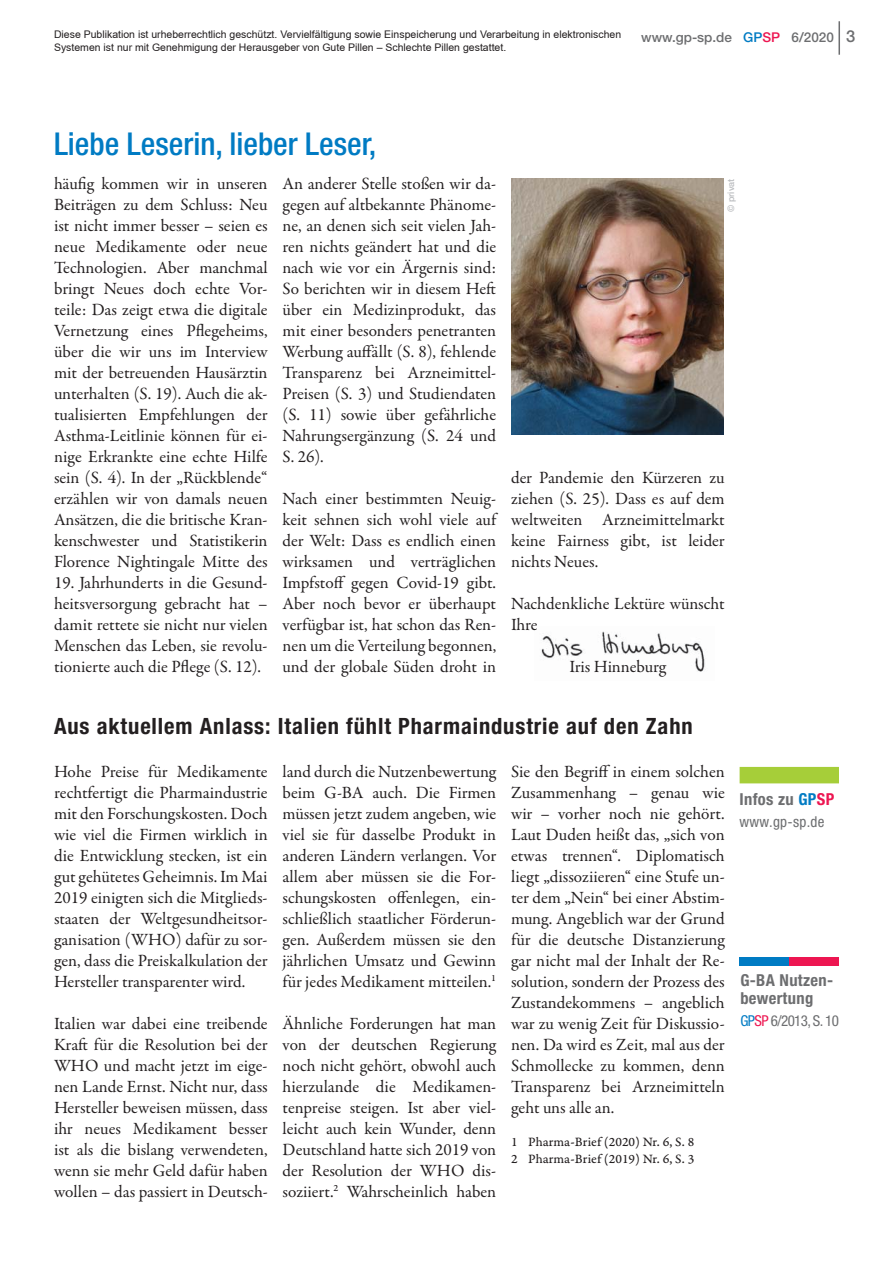
<style>
.page{position:relative;width:893px;height:1263px;background:#fff}
.page>*{position:absolute;margin:0;border:0;box-sizing:border-box;transform-origin:0 0}
.t1{font:500 condensed 31.5px "Helvetica Neue LT Std";color:#007bc3}
.t2{font:700 condensed 22.5px "Helvetica Neue LT";letter-spacing:.04em;color:#231f20}
.t3{font:17.25px/21px "Garamond Premr Pro";color:#231f20;text-align:justify}
.t4{font:700 condensed 16.5px/18px "Helvetica Neue LT";letter-spacing:.02em;color:#6d6e70}
.t5{font:condensed 15px "Helvetica Neue LT";letter-spacing:-.04em;color:#6d6e70}
.t6{font:13.5px/16.2px "Garamond Premr Pro Capt";color:#231f20}
.t7{font:500 13.5px "Helvetica Neue LT";color:#6d6e70}
.t8{font:10.5px/12.6px "Arial KZ";color:#231f20}
.t9{font:500 9px "Helvetica Neue LT";color:#bbbdc0}
.s1{color:#007bc3}
.s2{color:#ed1651}
.s3{font-size:16.5px}
</style>
<div class="page">
<hr style="left:838px;top:21px;width:2px;height:34px;background:#6d6e70">
<img style="left:541px;top:631px;width:164px;height:41px">
<div style="left:740px;top:767px;width:99px;height:16px;background:#a6ce39"></div>
<div style="left:740px;top:957px;width:49px;height:9px;background:#007bc3"></div>
<div style="left:789px;top:957px;width:50px;height:9px;background:#ed1651"></div>
<img style="left:511px;top:179px;width:213px;height:256px">
<p class="t8" style="left:54px;top:28px;width:569px">Diese Publikation ist urheberrechtlich geschützt. Vervielfältigung sowie Einspeicherung und Verarbeitung in elektronischen<br>Systemen ist nur mit Genehmigung der Herausgeber von Gute Pillen – Schlechte Pillen gestattet.</p>
<p class="t7" style="left:641px;top:32px;width:215px">www.gp-sp.de <span class="s1">GP</span><span class="s2">SP</span> 6/2020 <span class="s3">3</span></p>
<h1 class="t1" style="left:54px;top:133px;width:324px">Liebe Leserin, lieber Leser,</h1>
<p class="t3" style="left:54px;top:174px;width:215px">häufig kommen wir in unseren Beiträgen zu dem Schluss: Neu ist nicht immer besser – seien es neue Medikamente oder neue Technologien. Aber manchmal bringt Neues doch echte Vor&shy;teile: Das zeigt etwa die digitale Vernetzung eines Pflegeheims, über die wir uns im Interview mit der betreuenden Hausärztin unterhalten (S. 19). Auch die ak&shy;tualisierten Empfehlungen der Asthma-Leitlinie können für ei&shy;nige Erkrankte eine echte Hilfe sein (S. 4). In der „Rückblende“ erzählen wir von damals neuen Ansätzen, die die britische Kran&shy;kenschwester und Statistikerin Florence Nightingale Mitte des</p>
<p class="t3" style="left:54px;top:573px;width:215px">19. Jahrhunderts in die Gesund&shy;heitsversorgung gebracht hat – damit rettete sie nicht nur vielen Menschen das Leben, sie revolu&shy;tionierte auch die Pflege (S. 12).</p>
<p class="t3" style="left:283px;top:174px;width:215px">An anderer Stelle stoßen wir da&shy;gegen auf altbekannte Phänome&shy;ne, an denen sich seit vielen Jah&shy;ren nichts geändert hat und die nach wie vor ein Ärgernis sind:<br>So berichten wir in diesem Heft über ein Medizinprodukt, das mit einer besonders pene tranten Werbung auffällt (S. 8), fehlende Transparenz bei Arzneimittel-Preisen (S. 3) und Studiendaten (S. 11) sowie über gefährliche Nahrungsergänzung (S. 24 und S. 26).</p>
<p class="t3" style="left:283px;top:489px;width:215px">Nach einer bestimmten Neuig&shy;keit sehnen sich wohl viele auf der Welt: Dass es endlich einen wirksamen und verträglichen Impfstoff gegen Covid-19 gibt.<br>Aber noch bevor er überhaupt verfügbar ist, hat schon das Ren&shy;nen um die Verteilung begonnen, und der globale Süden droht in</p>
<p class="t9" style="left:728px;top:212px;width:35px;rotate:-90deg">© privat</p>
<p class="t3" style="left:511px;top:468px;width:215px">der Pandemie den Kürzeren zu ziehen (S. 25). Dass es auf dem weltweiten Arzneimittelmarkt keine Fairness gibt, ist leider nichts Neues.</p>
<p class="t3" style="left:511px;top:594px;width:215px">Nachdenkliche Lektüre wünscht<br>Ihre</p>
<p class="t3" style="left:570px;top:657px;width:98px">Iris Hinneburg</p>
<h2 class="t2" style="left:54px;top:718px;width:640px">Aus aktuellem Anlass: Italien fühlt Pharmaindustrie auf den Zahn</h2>
<p class="t3" style="left:54px;top:762px;width:215px">Hohe Preise für Medikamente rechtfertigt die Pharmaindustrie mit den Forschungskosten. Doch wie viel die Firmen wirklich in die Entwicklung stecken, ist ein gut gehütetes Geheimnis. Im Mai 2019 einigten sich die Mitglieds&shy;staaten der Weltgesundheitsor&shy;ganisation (WHO) dafür zu sor&shy;gen, dass die Preiskalkulation der Hersteller transparenter wird.</p>
<p class="t3" style="left:54px;top:1014px;width:215px">Italien war dabei eine treibende Kraft für die Resolution bei der WHO und macht jetzt im eige&shy;nen Lande Ernst. Nicht nur, dass Hersteller beweisen müssen, dass ihr neues Medikament besser ist als die bislang verwendeten, wenn sie mehr Geld dafür haben wollen – das passiert in Deutsch-</p>
<p class="t3" style="left:283px;top:762px;width:215px">land durch die Nutzenbewertung beim G-BA auch. Die Firmen müssen jetzt zudem angeben, wie viel sie für dasselbe Produkt in anderen Ländern verlangen. Vor allem aber müssen sie die For&shy;schungskosten offenlegen, ein&shy;schließlich staatlicher Förderun&shy;gen. Außerdem müssen sie den jährlichen Umsatz und Gewinn für jedes Medikament mitteilen.<sup>1</sup></p>
<p class="t3" style="left:283px;top:1014px;width:215px">Ähnliche Forderungen hat man von der deutschen Regierung noch nicht gehört, obwohl auch hierzulande die Medikamen&shy;tenpreise steigen. Ist aber viel&shy;leicht auch kein Wunder, denn Deutschland hatte sich 2019 von der Resolution der WHO dis&shy;soziiert.<sup>2</sup> Wahrscheinlich haben</p>
<p class="t3" style="left:511px;top:762px;width:215px">Sie den Begriff in einem solchen Zusammenhang – genau wie wir – vorher noch nie gehört.<br>Laut Duden heißt das, „sich von etwas trennen“. Diplomatisch liegt „dissoziieren“ eine Stufe un&shy;ter dem „Nein“ bei einer Abstim&shy;mung. Angeblich war der Grund für die deutsche Distanzierung gar nicht mal der Inhalt der Re&shy;solution, sondern der Prozess des Zustandekommens – angeblich war zu wenig Zeit für Diskussio&shy;nen. Da wird es Zeit, mal aus der Schmollecke zu kommen, denn Transparenz bei Arzneimitteln geht uns alle an.</p>
<p class="t6" style="left:511px;top:1135px;width:185px">1 Pharma-Brief (2020) Nr. 6, S. 8<br>2 Pharma-Brief (2019) Nr. 6, S. 3</p>
<p class="t4" style="left:740px;top:792px;width:96px">Infos zu <span class="s1">GP</span><span class="s2">SP</span></p>
<p class="t5" style="left:740px;top:816px;width:86px">www.gp-sp.de</p>
<p class="t4" style="left:740px;top:973px;width:94px">G-BA Nutzen&shy;bewertung</p>
<p class="t5" style="left:740px;top:1015px;width:100px"><span class="s1">GP</span><span class="s2">SP</span> 6/2013, S. 10</p>
</div>
